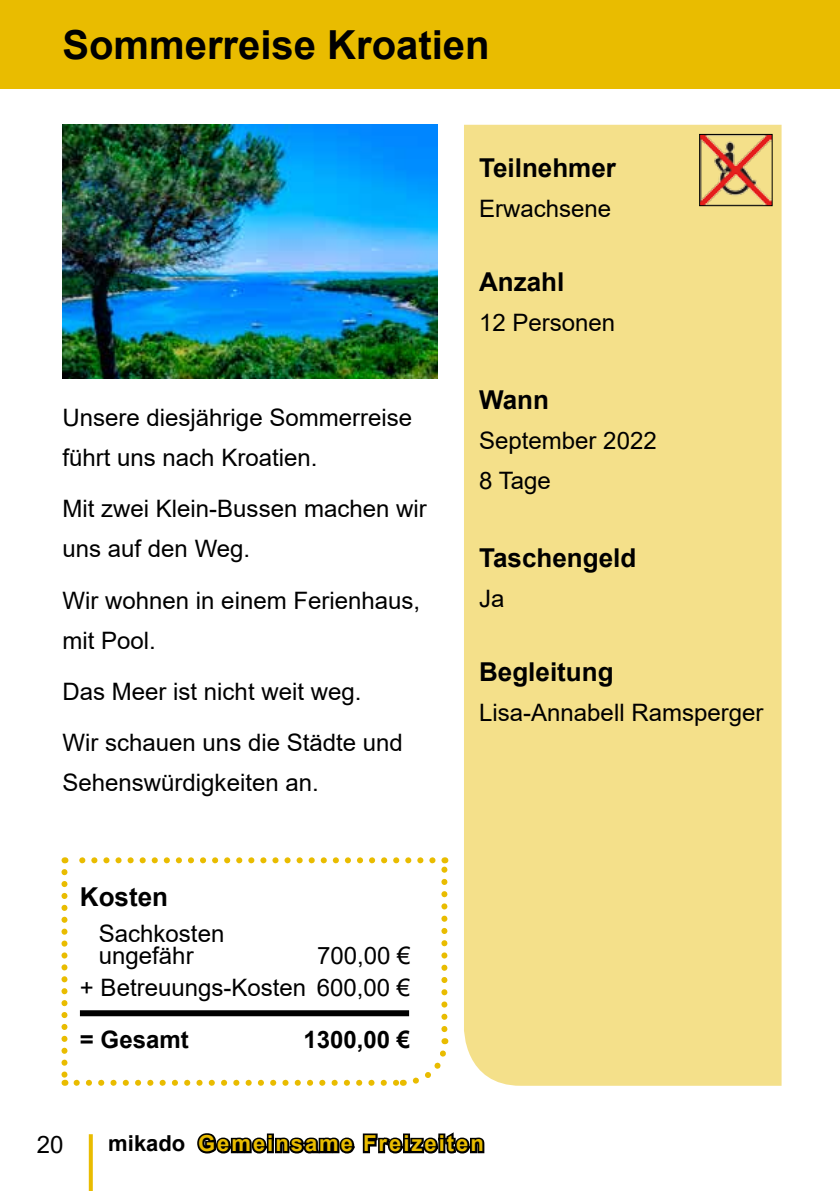
<style>
.page{position:relative;width:840px;height:1191px;background:#fff}
.page>*{position:absolute;margin:0;border:0;box-sizing:border-box;transform-origin:0 0}
.t1{font:700 40px "Arial";color:#000}
.t2{font:700 26px "Arial";color:#000}
.t3{font:24px/40px "Arial";color:#000}
.t4{font:700 24px "Arial";color:#000}
.t5{font:700 22px "Arial";letter-spacing:.09em;color:#e9bc00}
.s1{color:#000}
</style>
<div class="page">
<div style="left:0;top:0;width:839px;height:89px;background:#e9bc00"></div>
<div style="left:464px;top:125px;width:317px;height:960px;background:#f4e08a"></div>
<svg style="left:76px;top:1079px;width:320px;height:6px"></svg>
<svg style="left:61px;top:872px;width:6px;height:213px"></svg>
<svg style="left:402px;top:1038px;width:47px;height:48px"></svg>
<svg style="left:441px;top:857px;width:6px;height:172px"></svg>
<svg style="left:64px;top:857px;width:368px;height:6px"></svg>
<svg style="left:197px;top:1132px;width:288px;height:22px"></svg>
<svg style="left:89px;top:1134px;width:4px;height:57px"></svg>
<img style="left:62px;top:125px;width:375px;height:253px">
<div style="left:80px;top:1010px;width:329px;height:6px;background:#000"></div>
<img style="left:700px;top:136px;width:70px;height:68px">
<div style="left:698px;top:134px;width:74px;height:72px;border:1px solid #000"></div>
<h1 class="t1" style="left:62px;top:16px;width:428px">Sommerreise Kroatien</h1>
<p class="t2" style="left:479px;top:149px;width:138px">Teilnehmer</p>
<p class="t3" style="left:479px;top:188px;width:134px">Erwachsene</p>
<p class="t3" style="left:62px;top:397px;width:351px">Unsere diesjährige Sommerreise führt uns nach Kroatien.</p>
<p class="t3" style="left:62px;top:488px;width:366px">Mit zwei Klein-Bussen machen wir uns auf den Weg.</p>
<p class="t3" style="left:62px;top:580px;width:359px">Wir wohnen in einem Ferienhaus, mit Pool.</p>
<p class="t3" style="left:62px;top:665px;width:342px;line-height:51.4px">Das Meer ist nicht weit weg.<br>Wir schauen uns die Städte und</p>
<p class="t3" style="left:62px;top:762px;width:258px">Sehenswürdigkeiten an.</p>
<p class="t2" style="left:80px;top:878px;width:90px">Kosten</p>
<p class="t3" style="left:99px;top:922px;width:127px;line-height:22px">Sachkosten ungefähr</p>
<p class="t3" style="left:317px;top:935px;width:95px">700,00 €</p>
<p class="t3" style="left:80px;top:967px;width:331px">+ Betreuungs-Kosten 600,00 €</p>
<p class="t4" style="left:80px;top:1023px;width:110px">= Gesamt</p>
<p class="t4" style="left:303px;top:1023px;width:108px">1300,00 €</p>
<p class="t2" style="left:479px;top:263px;width:87px">Anzahl</p>
<p class="t3" style="left:479px;top:302px;width:138px">12 Personen</p>
<p class="t2" style="left:479px;top:381px;width:71px">Wann</p>
<p class="t3" style="left:479px;top:420px;width:179px">September 2022<br>8 Tage</p>
<p class="t2" style="left:479px;top:539px;width:159px">Taschengeld</p>
<p class="t3" style="left:479px;top:578px;width:27px">Ja</p>
<p class="t2" style="left:479px;top:653px;width:136px">Begleitung</p>
<p class="t3" style="left:479px;top:692px;width:286px">Lisa-Annabell Ramsperger</p>
<p class="t3" style="left:37px;top:1124px;width:28px">20</p>
<p class="t5" style="left:108px;top:1128px;width:377px"><span class="s1">mikado</span> Gemeinsame Freizeiten</p>
</div>
